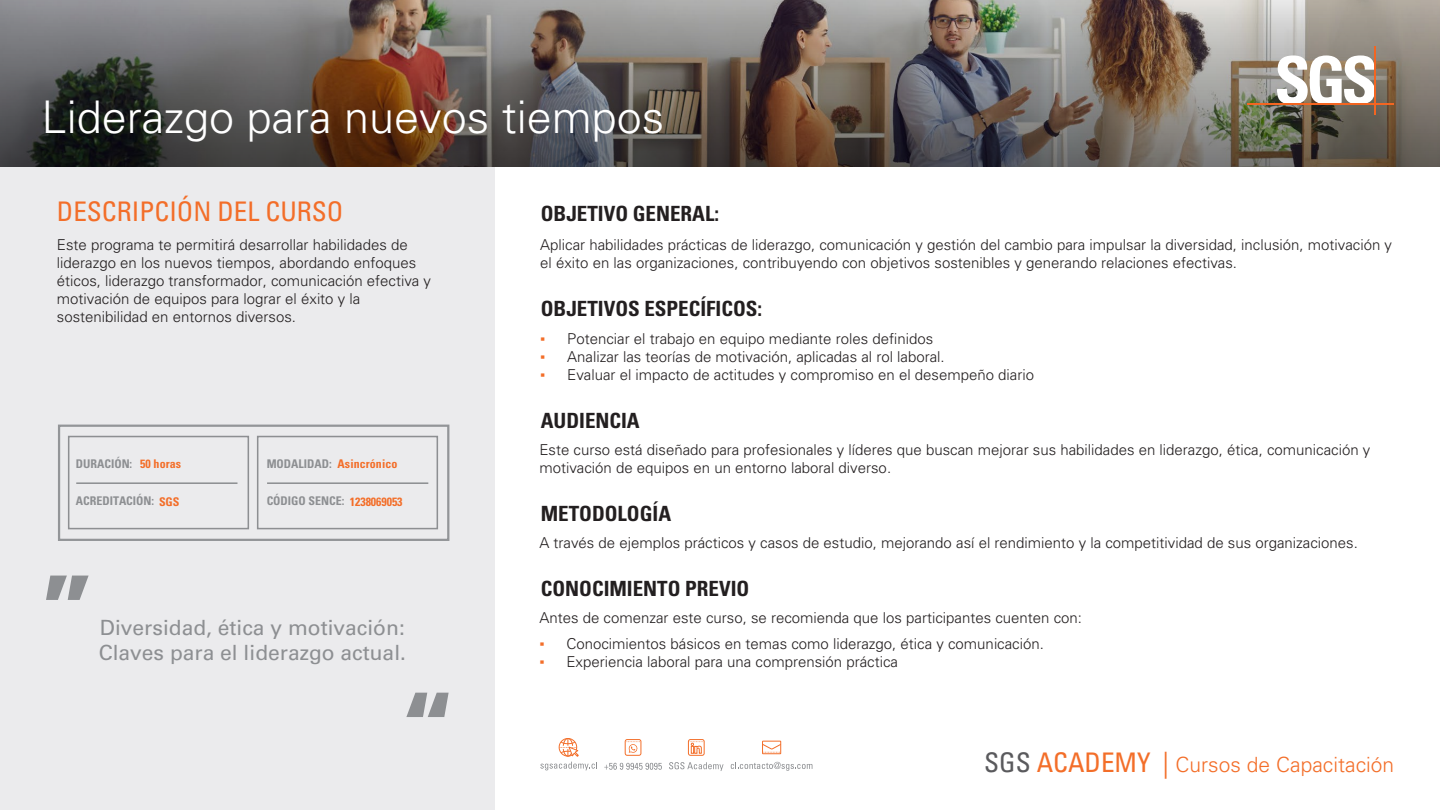
<style>
.page{position:relative;width:1440px;height:810px;background:#fff}
.page>*{position:absolute;margin:0;border:0;box-sizing:border-box;transform-origin:0 0}
.t1{font:300 45px "Univers LT Std";color:#fff}
.t2{font:condensed 27px "Univers LT Std";color:#f36e29}
.t3{font:700 condensed 21px "Univers";color:#231f20}
.t4{font:21px/25.2px "Univers LT Std";color:#8d8f92}
.t5{font:300 21px "Univers LT Std";color:#f36e29}
.t6{font:300 15px/18px "Univers LT Std";color:#231f20}
.t7{font:700 condensed 12px "Univers";color:#8d8f92}
.t8{font:700 condensed 12px "Univers";letter-spacing:.005em;color:#f36e29}
.s1{font-family:"Times New Roman";font-weight:400;color:#f36e29}
.s2{color:#f36e29}
.s3{font-weight:400;font-stretch:condensed;font-size:27px;color:#5a5a5d}
.s4{font-weight:400;font-stretch:condensed;font-size:27px}
.s5{font-size:27px}
</style>
<div class="page">
<div style="left:0;top:166px;width:495px;height:644px;background:#ebebed"></div>
<img style="left:0;top:0;width:1440px;height:166px">
<hr style="left:76px;top:482px;width:161px;height:2px;background:#8d8f92">
<hr style="left:267px;top:482px;width:161px;height:2px;background:#8d8f92">
<svg style="left:46px;top:576px;width:43px;height:24px"></svg>
<svg style="left:406px;top:693px;width:43px;height:24px"></svg>
<svg style="left:1277px;top:55px;width:97px;height:49px"></svg>
<hr style="left:1247px;top:104px;width:147px;height:1px;background:#f36521">
<hr style="left:1374px;top:46px;width:2px;height:68px;background:#f36521">
<svg style="left:540px;top:738px;width:57px;height:32px"></svg>
<svg style="left:688px;top:739px;width:17px;height:17px"></svg>
<svg style="left:669px;top:762px;width:55px;height:9px"></svg>
<svg style="left:762px;top:740px;width:20px;height:15px"></svg>
<svg style="left:731px;top:762px;width:81px;height:9px"></svg>
<svg style="left:604px;top:763px;width:58px;height:7px"></svg>
<svg style="left:624px;top:739px;width:18px;height:17px"></svg>
<div style="left:58px;top:425px;width:391px;height:116px;border:2px solid #939598"></div>
<div style="left:68px;top:436px;width:181px;height:93px;border:2px solid #8d8f92"></div>
<div style="left:257px;top:436px;width:181px;height:93px;border:2px solid #8d8f92"></div>
<h1 class="t1" style="left:42px;top:90px;width:624px">Liderazgo para nuevos tiempos</h1>
<h2 class="t2" style="left:57px;top:194px;width:288px">DESCRIPCIÓN DEL CURSO</h2>
<h3 class="t3" style="left:541px;top:200px;width:180px">OBJETIVO GENERAL:</h3>
<p class="t6" style="left:57px;top:236px;width:376px">Este programa te permitirá desarrollar habilidades de liderazgo en los nuevos tiempos, abordando enfoques éticos, liderazgo transformador, comunicación efectiva y motivación de equipos para lograr el éxito y la sostenibilidad en entornos diversos.</p>
<p class="t6" style="left:540px;top:236px;width:853px">Aplicar habilidades prácticas de liderazgo, comunicación y gestión del cambio para impulsar la diversidad, inclusión, motivación y el éxito en las organizaciones, contribuyendo con objetivos sostenibles y generando relaciones efectivas.</p>
<h3 class="t3" style="left:541px;top:295px;width:223px">OBJETIVOS ESPECÍFICOS:</h3>
<p class="t6" style="left:540px;top:329px;width:394px"><span class="s1">▪</span> Potenciar el trabajo en equipo mediante roles definidos</p>
<p class="t6" style="left:540px;top:347px;width:406px"><span class="s1">▪</span> Analizar las teorías de motivación, aplicadas al rol laboral.</p>
<p class="t6" style="left:540px;top:365px;width:495px"><span class="s1">▪</span> Evaluar el impacto de actitudes y compromiso en el desempeño diario</p>
<p class="t7" style="left:76px;top:456px;width:58px">DURACIÓN:</p>
<p class="t7" style="left:76px;top:494px;width:105px">ACREDITACIÓN: <span class="s2">SGS</span></p>
<p class="t8" style="left:140px;top:456px;width:43px">50 horas</p>
<p class="t7" style="left:267px;top:456px;width:67px">MODALIDAD:</p>
<p class="t7" style="left:267px;top:494px;width:79px">CÓDIGO SENCE:</p>
<p class="t8" style="left:338px;top:456px;width:61px">Asincrónico</p>
<p class="t8" style="left:350px;top:494px;width:54px">1238069053</p>
<h3 class="t4" style="left:99px;top:615px;width:309px">Diversidad, ética y motivación:<br>Claves para el liderazgo actual.</h3>
<h3 class="t3" style="left:541px;top:407px;width:101px">AUDIENCIA</h3>
<p class="t6" style="left:539px;top:441px;width:833px">Este curso está diseñado para profesionales y líderes que buscan mejorar sus habilidades en liderazgo, ética, comunicación y motivación de equipos en un entorno laboral diverso.</p>
<h3 class="t3" style="left:541px;top:501px;width:132px">METODOLOGÍA</h3>
<p class="t6" style="left:539px;top:534px;width:820px">A través de ejemplos prácticos y casos de estudio, mejorando así el rendimiento y la competitividad de sus organizaciones.</p>
<h3 class="t3" style="left:541px;top:576px;width:210px">CONOCIMIENTO PREVIO</h3>
<p class="t6" style="left:539px;top:609px;width:544px">Antes de comenzar este curso, se recomienda que los participantes cuenten con:</p>
<p class="t6" style="left:539px;top:634px;width:506px"><span class="s1">▪</span> Conocimientos básicos en temas como liderazgo, ética y comunicación.</p>
<p class="t6" style="left:539px;top:652px;width:360px"><span class="s1">▪</span> Experiencia laboral para una comprensión práctica</p>
<h3 class="t5" style="left:984px;top:751px;width:412px"><span class="s3">SGS</span> <span class="s4">ACADEMY</span> <span class="s5">|</span> Cursos de Capacitación</h3>
</div>
